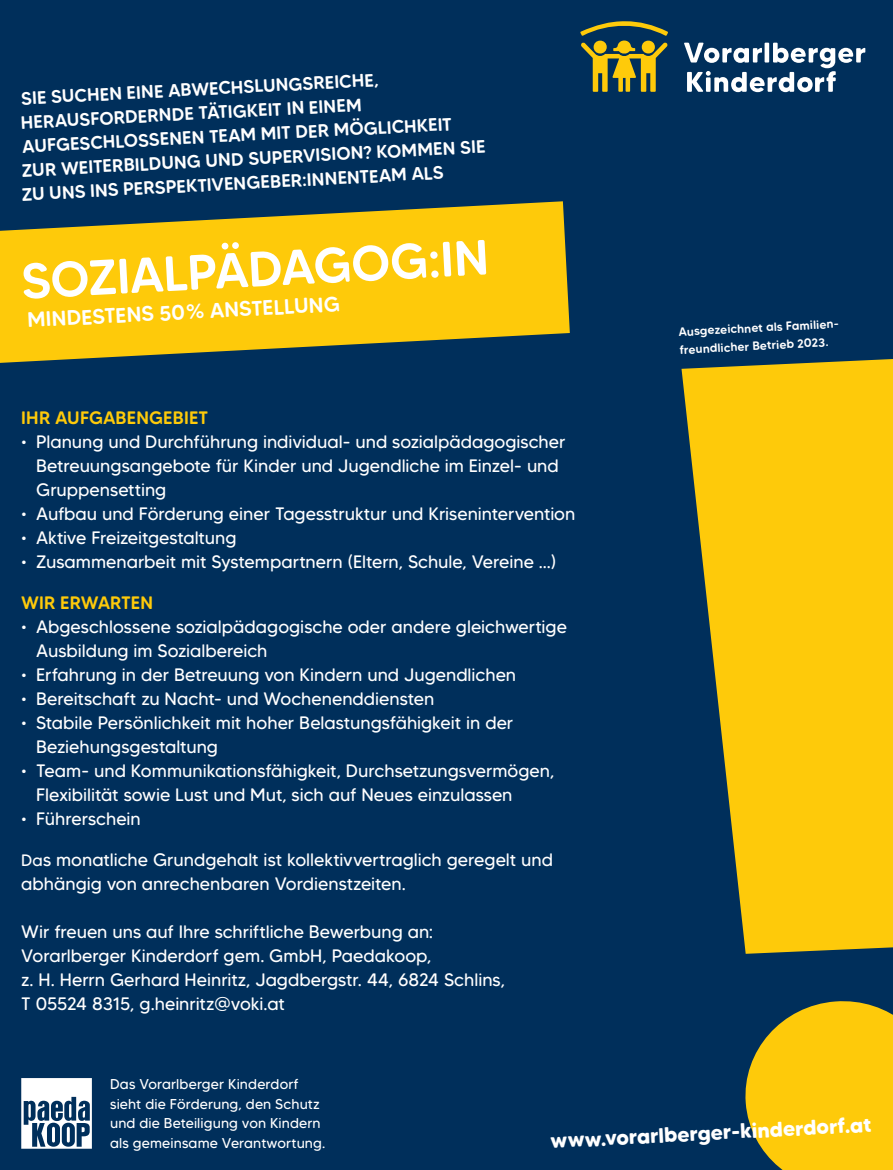
<style>
.page{position:relative;width:893px;height:1170px;background:#fff}
.page>*{position:absolute;margin:0;border:0;box-sizing:border-box;transform-origin:0 0}
.t1{font:500 49.5px "MADE Tommy Soft";color:#fff}
.t2{font:700 21px "MADE Tommy Soft";color:#fff}
.t3{font:500 21px "MADE Tommy Soft";color:#fff}
.t4{font:18px/24px "MADE Tommy Soft";color:#fff}
.t5{font:500 18px/24px "MADE Tommy Soft";color:#fff}
.t6{font:500 18px "MADE Tommy Soft";letter-spacing:.01em;color:#feca0a}
.t7{font:14.25px/19.5px "MADE Tommy Soft";letter-spacing:.01em;color:#fff}
.t8{font:500 12px/18px "MADE Tommy Soft";color:#fff}
.s1{font-size:16.5px}
</style>
<div class="page">
<div style="left:0;top:0;width:893px;height:1169px;background:#002f5b"></div>
<svg style="left:684px;top:43px;width:181px;height:49px"></svg>
<svg style="left:580px;top:21px;width:88px;height:71px"></svg>
<svg style="left:681px;top:359px;width:212px;height:810px;fill:#feca0a"></svg>
<svg style="left:0;top:201px;width:570px;height:162px;fill:#feca0a"></svg>
<svg style="left:21px;top:1078px;width:71px;height:70px"></svg>
<p class="t5" style="left:16px;top:86px;width:467px;rotate:-3deg">SIE SUCHEN EINE ABWECHSLUNGSREICHE, HERAUSFORDERNDE TÄTIGKEIT IN EINEM AUFGESCHLOSSENEN TEAM MIT DER MÖGLICHKEIT ZUR WEITERBILDUNG UND SUPERVISION? KOMMEN SIE ZU UNS INS PERSPEKTIVENGEBER:INNENTEAM ALS</p>
<h1 class="t1" style="left:20px;top:251px;width:469px;rotate:-3deg">SOZIALPÄDAGOG:IN</h1>
<p class="t3" style="left:27px;top:307px;width:315px;rotate:-3deg">MINDESTENS 50% ANSTELLUNG</p>
<p class="t6" style="left:21px;top:406px;width:189px">IHR AUFGABENGEBIET</p>
<p class="t4" style="left:36px;top:429px;width:531px;text-indent:-15px">• Planung und Durchführung individual- und sozialpädagogischer<br>Betreuungsangebote für Kinder und Jugendliche im Einzel- und<br>Gruppensetting</p>
<p class="t4" style="left:21px;top:501px;width:556px">• Aufbau und Förderung einer Tagesstruktur und Krisenintervention</p>
<p class="t4" style="left:21px;top:525px;width:217px">• Aktive Freizeitgestaltung</p>
<p class="t4" style="left:21px;top:549px;width:537px">• Zusammenarbeit mit Systempartnern (Eltern, Schule, Vereine ...)</p>
<p class="t6" style="left:21px;top:591px;width:133px">WIR ERWARTEN</p>
<p class="t4" style="left:36px;top:614px;width:532px;text-indent:-15px">• Abgeschlossene sozialpädagogische oder andere gleichwertige<br>Ausbildung im Sozialbereich</p>
<p class="t4" style="left:21px;top:662px;width:496px">• Erfahrung in der Betreuung von Kindern und Jugendlichen</p>
<p class="t4" style="left:21px;top:686px;width:415px">• Bereitschaft zu Nacht- und Wochenenddiensten</p>
<p class="t4" style="left:36px;top:710px;width:479px;text-indent:-15px">• Stabile Persönlichkeit mit hoher Belastungsfähigkeit in der<br>Beziehungsgestaltung</p>
<p class="t4" style="left:36px;top:758px;width:520px;text-indent:-15px">• Team- und Kommunikationsfähigkeit, Durchsetzungsvermögen,<br>Flexibilität sowie Lust und Mut, sich auf Neues einzulassen</p>
<p class="t4" style="left:21px;top:806px;width:121px">• Führerschein</p>
<p class="t4" style="left:21px;top:847px;width:533px"><span class="s1">Da</span>s monatliche Grundgehalt ist kollektivvertraglich geregelt und abhängig von anrechenbaren Vordienstzeiten.</p>
<p class="t4" style="left:21px;top:919px;width:485px">Wir freuen uns auf Ihre schriftliche Bewerbung an:<br>Vorarlberger Kinderdorf gem. GmbH, Paedakoop,<br>z. H. Herrn Gerhard Heinritz, Jagdbergstr. 44, 6824 Schlins, T 05524 8315, g.heinritz@voki.at</p>
<p class="t8" style="left:678px;top:323px;width:163px;rotate:-3deg">Ausgezeichnet als Familien&shy;freundlicher Betrieb 2023.</p>
<p class="t7" style="left:110px;top:1074px;width:217px">Das Vorarlberger Kinderdorf sieht die Förderung, den Schutz und die Beteiligung von Kindern als gemeinsame Verantwortung.</p>
<p class="t2" style="left:550px;top:1127px;width:323px;rotate:-3deg">www.vorarlberger-kinderdorf.at</p>
</div>
